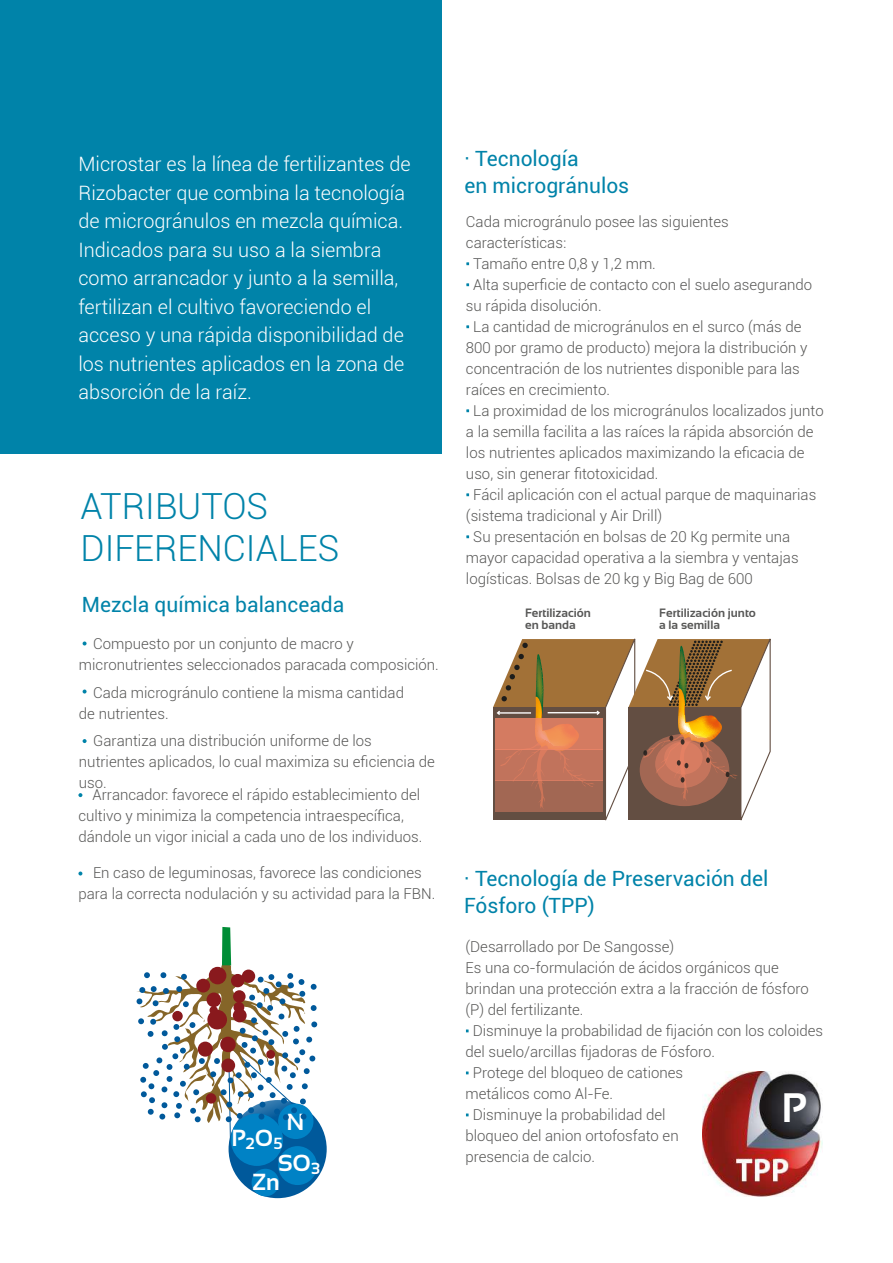
<style>
.page{position:relative;width:893px;height:1263px;background:#fff}
.page>*{position:absolute;margin:0;border:0;box-sizing:border-box;transform-origin:0 0}
.t1{font:700 41.1px "Sansation";color:#fff}
.t2{font:300 36px/42px "Roboto";color:#0083a9}
.t3{font:700 23.25px/24.8px "Sansation";color:#fff}
.t4{font:21px/27px "Roboto";color:#0083a9}
.t5{font:300 19.8px/28.5px "Roboto";color:#fff}
.t6{font:300 15px/21px "Roboto";color:#575756}
.t7{font:700 12.15px/12.9px "Sansation";color:#575756}
.s1{color:#0083a9}
</style>
<div class="page">
<div style="left:0;top:0;width:442px;height:453px;background:#0083a9"></div>
<svg style="left:493px;top:638px;width:278px;height:183px"></svg>
<svg style="left:495px;top:718px;width:108px;height:31px;background:#db7f5f"></svg>
<svg style="left:495px;top:749px;width:108px;height:31px;background:#c4745c"></svg>
<div style="left:495px;top:780px;width:108px;height:32px;background:#a26753"></div>
<svg style="left:78px;top:793px;width:4px;height:4px"></svg>
<svg style="left:83px;top:739px;width:4px;height:4px"></svg>
<svg style="left:78px;top:871px;width:4px;height:4px"></svg>
<svg style="left:83px;top:689px;width:4px;height:4px"></svg>
<div style="left:229px;top:1100px;width:98px;height:98px;background:#00599b;border-radius:50%"></div>
<div style="left:278px;top:1146px;width:39px;height:39px;background:#0082c5;border-radius:50%"></div>
<div style="left:252px;top:1169px;width:27px;height:27px;background:#0082c5;border-radius:50%"></div>
<div style="left:231px;top:1113px;width:52px;height:53px;background:#0082c5;border-radius:50%"></div>
<svg style="left:136px;top:927px;width:181px;height:218px"></svg>
<div style="left:209px;top:967px;width:17px;height:17px;background:#89191d;border-radius:50%"></div>
<div style="left:196px;top:979px;width:14px;height:13px;background:#89191d;border-radius:50%"></div>
<div style="left:231px;top:974px;width:13px;height:13px;background:#89191d;border-radius:50%"></div>
<div style="left:242px;top:969px;width:13px;height:14px;background:#89191d;border-radius:50%"></div>
<div style="left:233px;top:990px;width:13px;height:13px;background:#89191d;border-radius:50%"></div>
<div style="left:233px;top:1002px;width:11px;height:11px;background:#89191d;border-radius:50%"></div>
<div style="left:233px;top:1008px;width:14px;height:14px;background:#89191d;border-radius:50%"></div>
<div style="left:207px;top:992px;width:14px;height:15px;background:#89191d;border-radius:50%"></div>
<div style="left:209px;top:1006px;width:9px;height:8px;background:#89191d;border-radius:50%"></div>
<div style="left:207px;top:1010px;width:20px;height:19px;background:#89191d;border-radius:50%"></div>
<div style="left:172px;top:1011px;width:11px;height:10px;background:#89191d;border-radius:50%"></div>
<div style="left:198px;top:1041px;width:15px;height:16px;background:#89191d;border-radius:50%"></div>
<div style="left:220px;top:1037px;width:16px;height:15px;background:#89191d;border-radius:50%"></div>
<div style="left:266px;top:1050px;width:9px;height:9px;background:#89191d;border-radius:50%"></div>
<div style="left:221px;top:1058px;width:14px;height:14px;background:#89191d;border-radius:50%"></div>
<div style="left:206px;top:1093px;width:10px;height:10px;background:#89191d;border-radius:50%"></div>
<img style="left:703px;top:1071px;width:119px;height:125px">
<svg style="left:83px;top:641px;width:4px;height:4px"></svg>
<p class="t5" style="left:78px;top:149px;width:334px">Microstar es la línea de fertilizantes de Rizobacter que combina la tecnología de microgránulos en mezcla química.<br>Indicados para su uso a la siembra como arrancador y junto a la semilla, fertilizan el cultivo favoreciendo el acceso y una rápida disponibilidad de los nutrientes aplicados en la zona de absorción de la raíz.</p>
<h2 class="t2" style="left:80px;top:484px;width:260px">ATRIBUTOS<br>DIFERENCIALES</h2>
<h3 class="t4" style="left:82px;top:590px;width:264px">Mezcla química balanceada</h3>
<p class="t6" style="left:79px;top:632px;width:361px;text-indent:14px">Compuesto por un conjunto de macro y micronutrientes seleccionados paracada composición.</p>
<p class="t6" style="left:79px;top:681px;width:327px;text-indent:14px">Cada microgránulo contiene la misma cantidad de nutrientes.</p>
<p class="t6" style="left:79px;top:730px;width:357px;text-indent:14px">Garantiza una distribución uniforme de los nutrientes aplicados, lo cual maximiza su eficiencia de uso.</p>
<p class="t6" style="left:78px;top:784px;width:345px;text-indent:14px">Arrancador: favorece el rápido establecimiento del cultivo y minimiza la competencia intraespecífica, dándole un vigor inicial a cada uno de los individuos.</p>
<p class="t6" style="left:78px;top:861px;width:358px;text-align:center">En caso de leguminosas, favorece las condiciones para la correcta nodulación y su actividad para la FBN.</p>
<h3 class="t3" style="left:287px;top:1109px;width:19px">N</h3>
<h3 class="t3" style="left:278px;top:1126px;width:43px;text-indent:-47px">P<sub>2</sub>O<sub>5<br></sub>SO<sub>3</sub></h3>
<h3 class="t3" style="left:252px;top:1169px;width:29px">Zn</h3>
<h3 class="t4" style="left:464px;top:145px;width:166px">· Tecnología<br>en microgránulos</h3>
<p class="t6" style="left:466px;top:211px;width:359px">Cada microgránulo posee las siguientes características:<br><span class="s1">·</span> Tamaño entre 0,8 y 1,2 mm.<br><span class="s1">·</span> Alta superficie de contacto con el suelo asegurando su rápida disolución.<br><span class="s1">·</span> La cantidad de microgránulos en el surco (más de 800 por gramo de producto) mejora la distribución y concentración de los nutrientes disponible para las raíces en crecimiento.<br><span class="s1">·</span> La proximidad de los microgránulos localizados junto a la semilla facilita a las raíces la rápida absorción de los nutrientes aplicados maximizando la eficacia de uso, sin generar fitotoxicidad.<br><span class="s1">·</span> Fácil aplicación con el actual parque de maquinarias (sistema tradicional y Air Drill)<br><span class="s1">·</span> Su presentación en bolsas de 20 Kg permite una mayor capacidad operativa a la siembra y ventajas logísticas. Bolsas de 20 kg y Big Bag de 600</p>
<p class="t7" style="left:525px;top:606px;width:67px">Fertilización en banda</p>
<p class="t7" style="left:659px;top:606px;width:98px">Fertilización junto a la semilla</p>
<h3 class="t4" style="left:464px;top:864px;width:306px">· Tecnología de Preservación del<br>Fósforo (TPP)</h3>
<p class="t6" style="left:465px;top:936px;width:359px">(Desarrollado por De Sangosse)<br>Es una co-formulación de ácidos orgánicos que brindan una protección extra a la fracción de fósforo (P) del fertilizante.<br><span class="s1">·</span> Disminuye la probabilidad de fijación con los coloides del suelo/arcillas fijadoras de Fósforo.<br><span class="s1">·</span> Protege del bloqueo de cationes<br>metálicos como Al-Fe.<br><span class="s1">·</span> Disminuye la probabilidad del<br>bloqueo del anion ortofosfato en<br>presencia de calcio.</p>
<h1 class="t1" style="left:781px;top:1085px;width:27px">P</h1>
</div>
